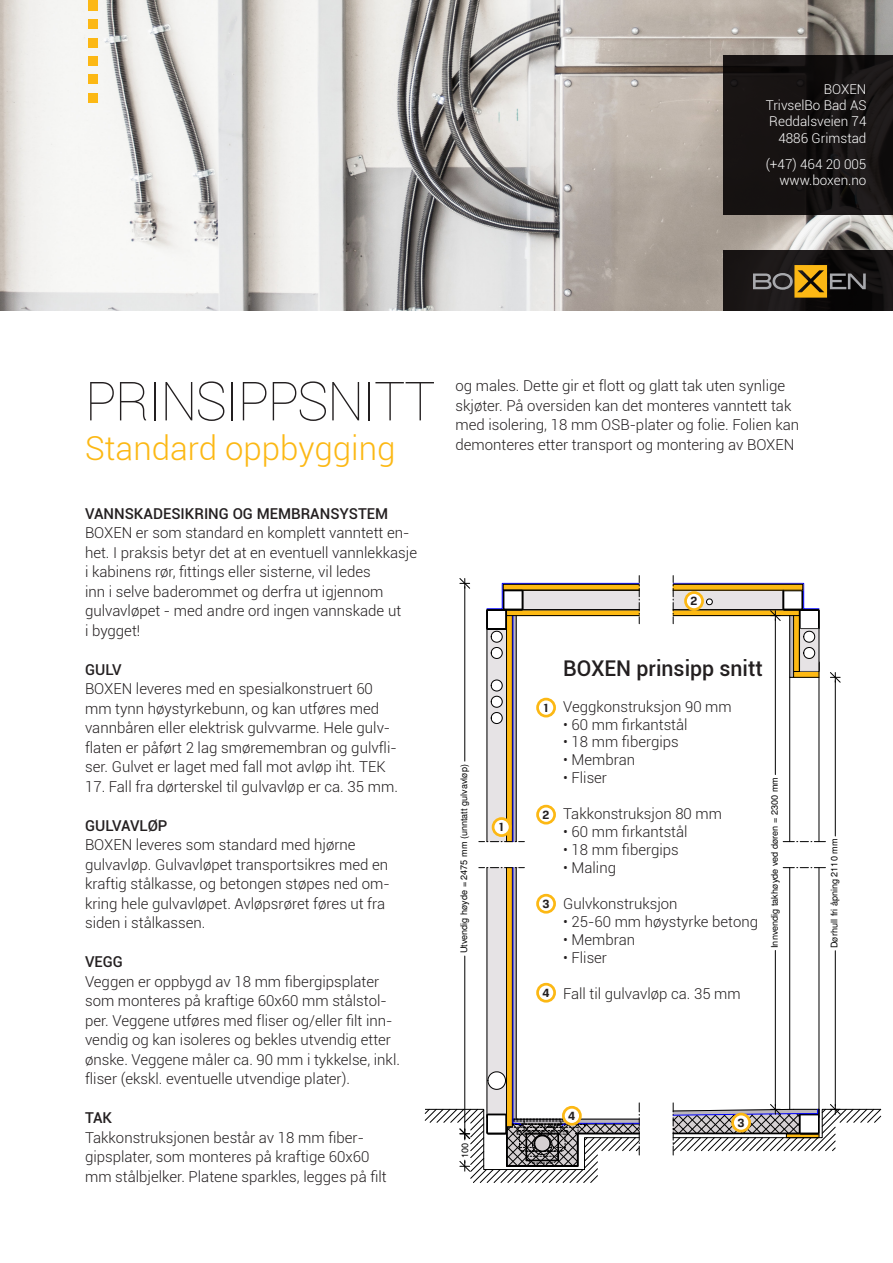
<style>
.page{position:relative;width:893px;height:1263px;background:#fff}
.page>*{position:absolute;margin:0;border:0;box-sizing:border-box;transform-origin:0 0}
.t1{font:100 54px "Roboto";letter-spacing:-.03em;color:#231f20}
.Brøndtekst{font:300 33px "Roboto";color:#fcb814}
.t2{font:500 21.75px "Roboto";color:#231f20}
.Brøndtekst-2{font:300 15px/19.5px "Roboto";color:#231f20}
.Brøndtekst-3{font:500 15px "Roboto";color:#231f20}
.t3{font:300 13.5px "Roboto";color:#fff}
.t4{font:700 12.6px "Breuer Text";color:#231f20}
.t5{font:9.15px "Helvetica";color:#000}
</style>
<div class="page">
<img style="left:0;top:0;width:893px;height:310px">
<hr style="left:819px;top:868px;width:1px;height:249px;background:#000">
<hr style="left:789px;top:868px;width:1px;height:241px;background:#000">
<svg style="left:783px;top:867px;width:42px;height:1px"></svg>
<svg style="left:479px;top:576px;width:161px;height:266px"></svg>
<hr style="left:775px;top:950px;width:1px;height:156px;background:#000">
<hr style="left:464px;top:587px;width:1px;height:174px;background:#000">
<svg style="left:459px;top:578px;width:11px;height:11px"></svg>
<hr style="left:835px;top:951px;width:1px;height:155px;background:#000">
<svg style="left:673px;top:1103px;width:208px;height:52px"></svg>
<svg style="left:673px;top:576px;width:168px;height:266px"></svg>
<svg style="left:425px;top:867px;width:215px;height:315px"></svg>
<div style="left:536px;top:698px;width:20px;height:19px;border:3px solid #fcb814;border-radius:50%"></div>
<div style="left:536px;top:805px;width:20px;height:19px;border:3px solid #fcb814;border-radius:50%"></div>
<div style="left:536px;top:894px;width:20px;height:19px;border:3px solid #fcb814;border-radius:50%"></div>
<div style="left:536px;top:983px;width:20px;height:19px;border:3px solid #fcb814;border-radius:50%"></div>
<div style="left:493px;top:818px;width:17px;height:17px;background:#fff;border-radius:50%"></div>
<div style="left:492px;top:817px;width:19px;height:20px;border:3px solid #fcb814;border-radius:50%"></div>
<div style="left:685px;top:592px;width:18px;height:17px;background:#fff;border-radius:50%"></div>
<div style="left:684px;top:591px;width:20px;height:20px;border:3px solid #fcb814;border-radius:50%"></div>
<div style="left:733px;top:1114px;width:17px;height:17px;background:#fff;border-radius:50%"></div>
<div style="left:731px;top:1113px;width:20px;height:19px;border:3px solid #fcb814;border-radius:50%"></div>
<div style="left:563px;top:1107px;width:17px;height:17px;background:#fff;border-radius:50%"></div>
<div style="left:562px;top:1106px;width:20px;height:20px;border:3px solid #fcb814;border-radius:50%"></div>
<svg style="left:723px;top:250px;width:170px;height:60px;background:#151212"></svg>
<div style="left:723px;top:55px;width:170px;height:160px;background:#171312"></div>
<svg style="left:753px;top:265px;width:113px;height:33px;background:#5f4e28"></svg>
<div style="left:89px;top:93px;width:9px;height:9px;background:#fcb814"></div>
<div style="left:89px;top:75px;width:9px;height:9px;background:#fcb814"></div>
<div style="left:89px;top:56px;width:9px;height:10px;background:#fcb814"></div>
<div style="left:89px;top:38px;width:9px;height:9px;background:#fcb814"></div>
<div style="left:89px;top:20px;width:9px;height:9px;background:#fcb814"></div>
<div style="left:89px;top:0;width:9px;height:10px;background:#fcb814"></div>
<p class="t3" style="left:824px;top:80px;width:44px">BOXEN</p>
<p class="t3" style="left:766px;top:96px;width:102px">TrivselBo Bad AS</p>
<p class="t3" style="left:769px;top:112px;width:99px">Reddalsveien 74</p>
<p class="t3" style="left:778px;top:128px;width:90px">4886 Grimstad</p>
<p class="t3" style="left:766px;top:155px;width:102px">(+47) 464 20 005</p>
<p class="t3" style="left:779px;top:171px;width:89px">www.boxen.no</p>
<p class="t1" style="left:85px;top:364px;width:352px">PRINSIPPSNITT</p>
<p class="Brøndtekst" style="left:85px;top:425px;width:312px">Standard oppbygging</p>
<p class="Brøndtekst-3" style="left:85px;top:503px;width:305px">VANNSKADESIKRING OG MEMBRANSYSTEM</p>
<p class="Brøndtekst-2" style="left:85px;top:522px;width:333px">BOXEN er som standard en komplett vanntett en&shy;het. I praksis betyr det at en eventuell vannlekkasje i kabinens rør, fittings eller sisterne, vil ledes<br>inn i selve baderommet og derfra ut igjennom gulvavløpet - med andre ord ingen vannskade ut<br>i bygget!</p>
<p class="Brøndtekst-3" style="left:85px;top:659px;width:38px">GULV</p>
<p class="Brøndtekst-2" style="left:85px;top:678px;width:313px">BOXEN leveres med en spesialkonstruert 60 mm tynn høystyrkebunn, og kan utføres med vannbåren eller elektrisk gulvvarme. Hele gulv&shy;flaten er påført 2 lag smøremembran og gulvfli&shy;ser. Gulvet er laget med fall mot avløp iht. TEK</p>
<p class="Brøndtekst-2" style="left:85px;top:776px;width:314px">17. Fall fra dørterskel til gulvavløp er ca. 35 mm.</p>
<p class="Brøndtekst-3" style="left:85px;top:815px;width:84px">GULVAVLØP</p>
<p class="Brøndtekst-2" style="left:85px;top:834px;width:306px">BOXEN leveres som standard med hjørne gulvavløp. Gulvavløpet transportsikres med en kraftig stålkasse, og betongen støpes ned om&shy;kring hele gulvavløpet. Avløpsrøret føres ut fra siden i stålkassen.</p>
<p class="Brøndtekst-3" style="left:85px;top:951px;width:39px">VEGG</p>
<p class="Brøndtekst-2" style="left:85px;top:971px;width:316px">Veggen er oppbygd av 18 mm fibergipsplater som monteres på kraftige 60x60 mm stålstol&shy;per. Veggene utføres med fliser og/eller filt inn&shy;vendig og kan isoleres og bekles utvendig etter ønske. Veggene måler ca. 90 mm i tykkelse, inkl. fliser (ekskl. eventuelle utvendige plater).</p>
<p class="Brøndtekst-3" style="left:85px;top:1107px;width:29px">TAK</p>
<p class="Brøndtekst-2" style="left:85px;top:1127px;width:303px">Takkonstruksjonen består av 18 mm fiber&shy;gipsplater, som monteres på kraftige 60x60 mm stålbjelker. Platene sparkles, legges på filt</p>
<p class="Brøndtekst-2" style="left:455px;top:376px;width:345px">og males. Dette gir et flott og glatt tak uten synlige skjøter. På oversiden kan det monteres vanntett tak med isolering, 18 mm OSB-plater og folie. Folien kan demonteres etter transport og montering av BOXEN</p>
<p class="t5" style="left:460px;top:953px;width:191px;rotate:-90deg">Utvendig høyde = 2475 mm (unntatt gulvavløp)</p>
<p class="t4" style="left:499px;top:820px;width:6px">1</p>
<p class="t4" style="left:690px;top:594px;width:8px">2</p>
<p class="t4" style="left:543px;top:701px;width:6px">1</p>
<p class="t4" style="left:542px;top:808px;width:8px">2</p>
<p class="t4" style="left:542px;top:897px;width:8px">3</p>
<p class="t4" style="left:542px;top:986px;width:9px">4</p>
<p class="t2" style="left:563px;top:653px;width:201px">BOXEN prinsipp snitt</p>
<p class="Brøndtekst-2" style="left:563px;top:696px;width:170px">Veggkonstruksjon 90 mm</p>
<p class="Brøndtekst-2" style="left:563px;top:714px;width:126px">• 60 mm firkantstål</p>
<p class="Brøndtekst-2" style="left:563px;top:732px;width:117px">• 18 mm fibergips</p>
<p class="Brøndtekst-2" style="left:563px;top:750px;width:74px">• Membran</p>
<p class="Brøndtekst-2" style="left:563px;top:768px;width:45px">• Fliser</p>
<p class="Brøndtekst-2" style="left:563px;top:804px;width:160px">Takkonstruksjon 80 mm</p>
<p class="Brøndtekst-2" style="left:563px;top:822px;width:126px">• 60 mm firkantstål</p>
<p class="Brøndtekst-2" style="left:563px;top:839px;width:117px">• 18 mm fibergips</p>
<p class="Brøndtekst-2" style="left:563px;top:857px;width:54px">• Maling</p>
<p class="Brøndtekst-2" style="left:563px;top:893px;width:116px">Gulvkonstruksjon</p>
<p class="Brøndtekst-2" style="left:563px;top:911px;width:196px">• 25-60 mm høystyrke betong</p>
<p class="Brøndtekst-2" style="left:563px;top:929px;width:74px">• Membran</p>
<p class="Brøndtekst-2" style="left:563px;top:947px;width:45px">• Fliser</p>
<p class="Brøndtekst-2" style="left:563px;top:983px;width:179px">Fall til gulvavløp ca. 35 mm</p>
<p class="t5" style="left:771px;top:948px;width:172px;rotate:-90deg">Innvendig takhøyde ved døren = 2300 mm</p>
<p class="t5" style="left:461px;top:1158px;width:17px;rotate:-90deg">100</p>
<p class="t4" style="left:568px;top:1109px;width:9px">4</p>
<p class="t4" style="left:737px;top:1116px;width:8px">3</p>
<p class="t5" style="left:831px;top:948px;width:111px;rotate:-90deg">Dørhull fri åpning 2110 mm</p>
</div>
